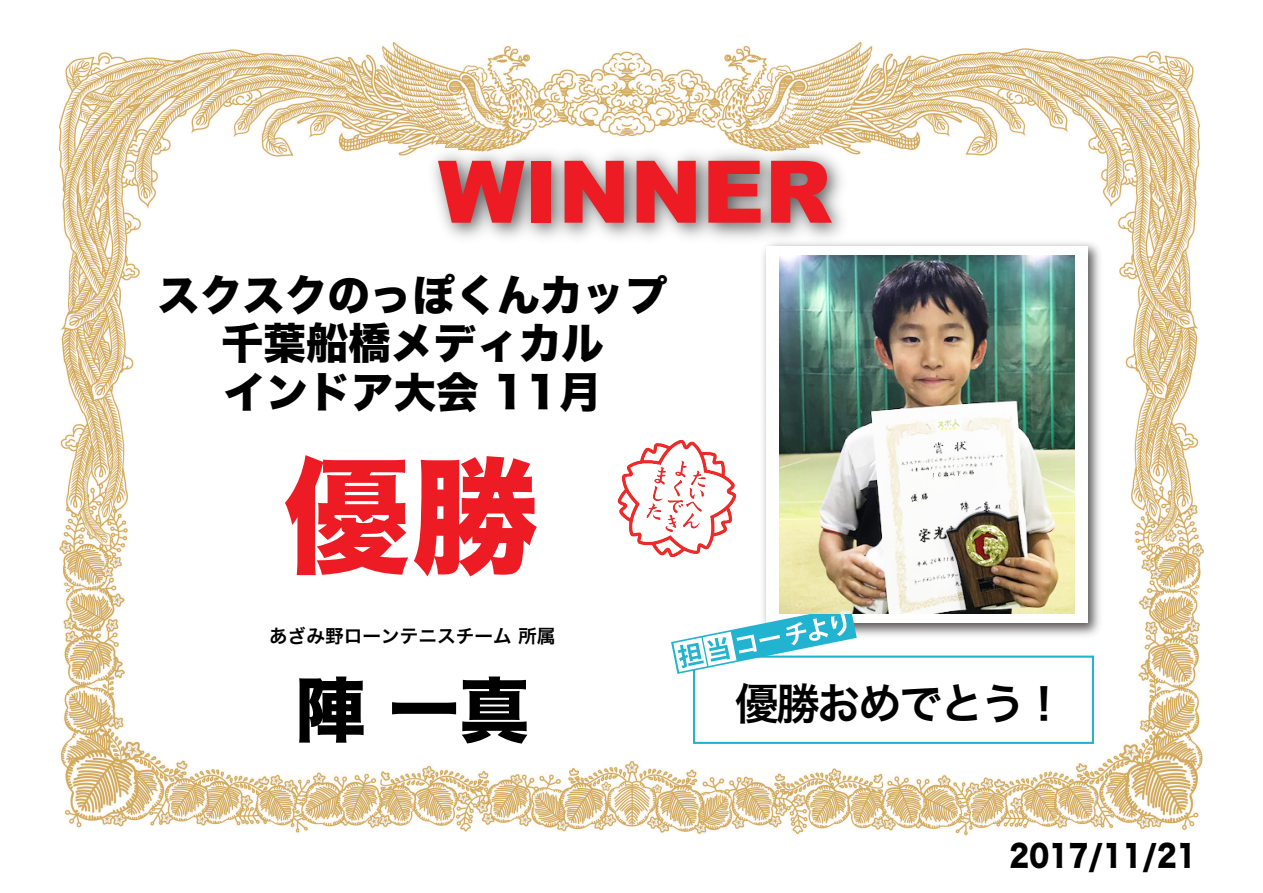
<style>
.page{position:relative;width:1263px;height:893px;background:#fff}
.page>*{position:absolute;margin:0;border:0;box-sizing:border-box;transform-origin:0 0}
.t1{font:126.15px "Hira Kaku Std N W8";color:#ed1b23}
.t2{font:900 86.4px "Arial";color:#ed1b23}
.t3{font:70.2px "Hira Kaku Std N W8";color:#000}
.t4{font:43.65px "Hira Kaku Pro W6";letter-spacing:-.06em;color:#000}
.t5{font:42.45px/48.4px "Hira Kaku Std N W8";color:#000;text-align:center}
.t6{font:30px "Hira Kaku Std N W8";color:#000;scale:.85 1}
.t7{font:18.6px "Hira Kaku Pro W6";color:#000}
</style>
<div class="page">
<img style="left:59px;top:42px;width:1145px;height:794px">
<img style="left:418px;top:129px;width:442px;height:147px">
<img style="left:604px;top:427px;width:145px;height:136px">
<img style="left:755px;top:237px;width:353px;height:406px">
<div style="left:766px;top:247px;width:322px;height:376px;background:#fff"></div>
<div style="left:693px;top:656px;width:401px;height:88px;background:#fff;border:2px solid #21b3cf"></div>
<svg style="left:671px;top:606px;width:186px;height:68px"></svg>
<img style="left:779px;top:256px;width:296px;height:358px">
<h2 class="t2" style="left:438px;top:129px;width:395px">WINNER</h2>
<p class="t5" style="left:157px;top:272px;width:512px">スクスクのっぽくんカップ千葉船橋メディカル<br>インドア大会 11月</p>
<h1 class="t1" style="left:284px;top:447px;width:256px">優勝</h1>
<p class="t7" style="left:269px;top:619px;width:288px">あざみ野ローンテニスチーム 所属</p>
<h3 class="t3" style="left:295px;top:671px;width:236px">陣 一真</h3>
<p class="t4" style="left:735px;top:665px;width:332px">優勝おめでとう！</p>
<p class="t6" style="left:1010px;top:839px;width:221px">2017/11/21</p>
</div>
